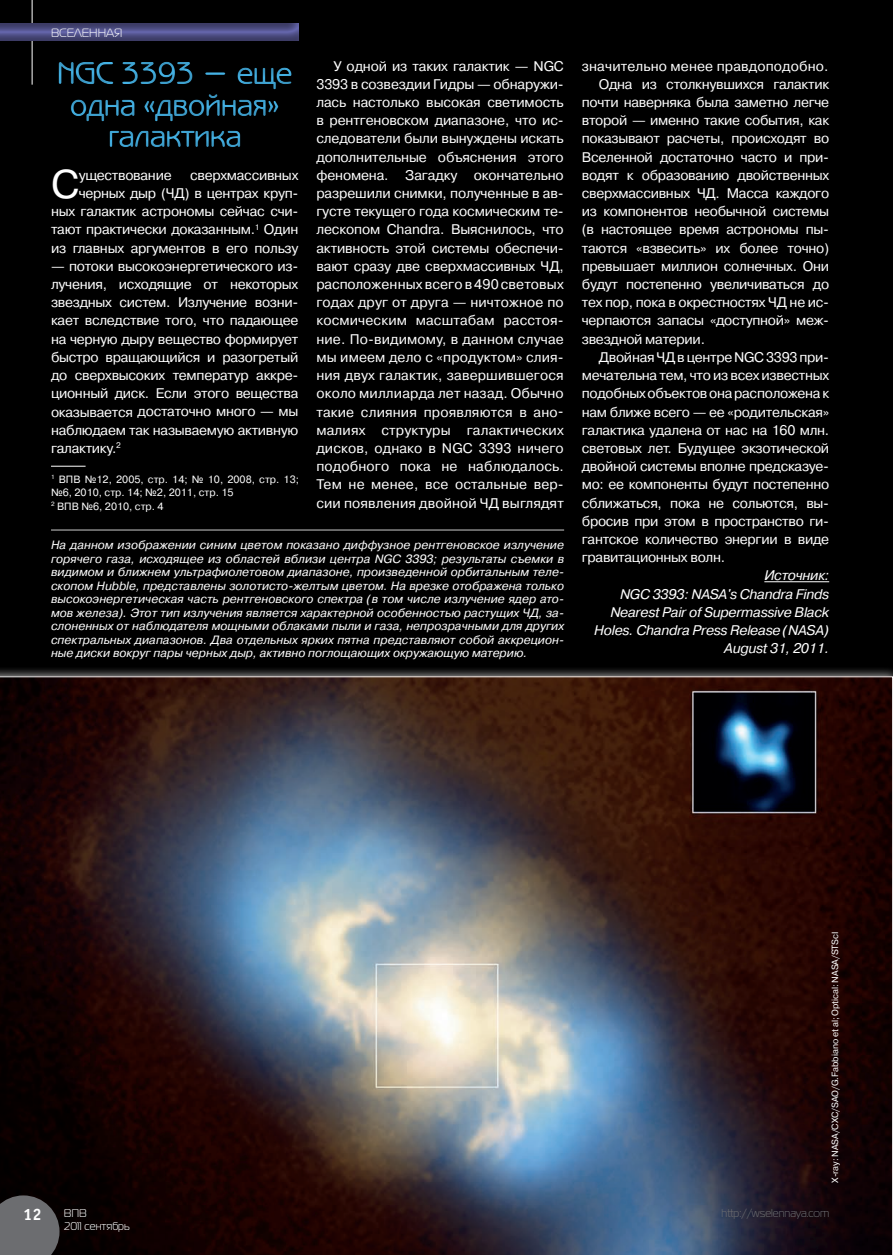
<style>
.page{position:relative;width:893px;height:1255px;background:#fff}
.page>*{position:absolute;margin:0;border:0;box-sizing:border-box;transform-origin:0 0}
.t1{font:39.9px "Pragmatica C";color:#fff}
.t2{font:31.5px/31.5px "Benguiat Gothic Heavy C";color:#45b3e6;text-align:center}
.t3{font:700 16.5px "Officina Sans C";color:#fff}
.t4{font:13.95px/18.1px "Pragmatica C";letter-spacing:-.02em;color:#fff;text-align:justify}
.t5{font:italic 13.95px "Pragmatica C";letter-spacing:-.02em;color:#fff}
.t6{font:13.95px "Pragmatica C";letter-spacing:.01em;color:#fff}
.t7{font:italic 12px/13.5px "Pragmatica C";color:#fff;text-align:justify}
.t8{font:12px "Magistral C";color:#fff}
.t9{font:11.25px "Magistral C";color:#6c6d70}
.t10{font:11.25px/13.5px "Magistral C";color:#fff}
.t11{font:10.5px/13.5px "Pragmatica C";color:#fff}
.t12{font:9px "Pragmatica C";letter-spacing:-.01em;color:#fff}
</style>
<div class="page">
<div style="left:0;top:0;width:893px;height:1254px;background:#000"></div>
<img style="left:0;top:676px;width:893px;height:578px">
<hr style="left:764px;top:581px;width:65px;height:1px;background:#fff">
<hr style="left:51px;top:529px;width:513px;height:1px;background:#fff">
<hr style="left:51px;top:466px;width:35px;height:1px;background:#fff">
<svg style="left:0;top:1195px;width:60px;height:59px;background:#5e5e61"></svg>
<hr style="left:32px;top:0;width:1px;height:85px;background:#fff">
<div style="left:0;top:22px;width:302px;height:21px;background:#231f20;opacity:.5"></div>
<p class="t8" style="left:51px;top:26px;width:73px">ВСЕЛЕННАЯ</p>
<p class="t4" style="left:316px;top:57px;width:249px;text-indent:17px">У одной из таких галактик — NGC 3393 в созвездии Гидры — обнаружи&shy;лась настолько высокая светимость в рентгеновском диапазоне, что ис&shy;следователи были вынуждены искать дополнительные объяснения этого феномена. Загадку окончательно разрешили снимки, полученные в ав&shy;густе текущего года космическим те&shy;лескопом Chandra. Выяснилось, что активность этой системы обеспечи&shy;вают сразу две сверхмассивных ЧД, расположенных всего в 490 световых годах друг от друга — ничтожное по космическим масштабам расстоя&shy;ние. По-видимому, в данном случае мы имеем дело с «продуктом» слия&shy;ния двух галактик, завершившегося около миллиарда лет назад. Обычно такие слияния проявляются в ано&shy;малиях структуры галактических дисков, однако в NGC 3393 ничего подобного пока не наблюдалось.<br>Тем не менее, все остальные вер&shy;сии появления двойной ЧД выглядят</p>
<p class="t6" style="left:582px;top:58px;width:248px">значительно менее правдоподобно.</p>
<h2 class="t2" style="left:58px;top:57px;width:236px">NGC 3393 — еще одна «двойная» галактика</h2>
<p class="t1" style="left:51px;top:163px;width:30px">С</p>
<p class="t4" style="left:79px;top:166px;width:94px">уществование</p>
<p class="t4" style="left:599px;top:75px;width:232px">Одна из столкнувшихся галактик</p>
<p class="t4" style="left:582px;top:93px;width:249px">почти наверняка была заметно легче</p>
<p class="t4" style="left:582px;top:111px;width:249px">второй — именно такие события, как</p>
<p class="t4" style="left:582px;top:130px;width:249px">показывают расчеты, происходят во</p>
<p class="t4" style="left:582px;top:148px;width:249px">Вселенной достаточно часто и при-</p>
<p class="t4" style="left:582px;top:166px;width:249px">водят к образованию двойственных</p>
<p class="t4" style="left:582px;top:184px;width:249px">сверхмассивных ЧД. Масса каждого</p>
<p class="t4" style="left:582px;top:202px;width:249px">из компонентов необычной системы</p>
<p class="t4" style="left:582px;top:221px;width:249px">(в настоящее время астрономы пы-</p>
<p class="t4" style="left:582px;top:239px;width:249px">таются «взвесить» их более точно)</p>
<p class="t4" style="left:582px;top:257px;width:249px">превышает миллион солнечных. Они</p>
<p class="t4" style="left:582px;top:275px;width:249px">будут постепенно увеличиваться до</p>
<p class="t4" style="left:582px;top:293px;width:249px">тех пор, пока в окрестностях ЧД не ис-</p>
<p class="t4" style="left:582px;top:312px;width:249px">черпаются запасы «доступной» меж-</p>
<p class="t4" style="left:582px;top:330px;width:125px">звездной материи.</p>
<p class="t4" style="left:599px;top:348px;width:232px">Двойная ЧД в центре NGC 3393 при-</p>
<p class="t4" style="left:582px;top:366px;width:249px">мечательна тем, что из всех известных</p>
<p class="t4" style="left:582px;top:384px;width:249px">подобных объектов она расположена к</p>
<p class="t4" style="left:582px;top:403px;width:249px">нам ближе всего — ее «родительская»</p>
<p class="t4" style="left:582px;top:421px;width:249px">галактика удалена от нас на 160 млн.</p>
<p class="t4" style="left:582px;top:439px;width:249px">световых лет. Будущее экзотической</p>
<p class="t4" style="left:582px;top:457px;width:249px">двойной системы вполне предсказуе-</p>
<p class="t4" style="left:582px;top:475px;width:249px">мо: ее компоненты будут постепенно</p>
<p class="t4" style="left:582px;top:494px;width:249px">сближаться, пока не сольются, вы-</p>
<p class="t4" style="left:582px;top:512px;width:249px">бросив при этом в пространство ги-</p>
<p class="t4" style="left:582px;top:530px;width:249px">гантское количество энергии в виде</p>
<p class="t4" style="left:582px;top:548px;width:145px">гравитационных волн.</p>
<p class="t5" style="left:764px;top:568px;width:66px">Источник:</p>
<p class="t5" style="left:620px;top:586px;width:211px">NGC 3393: NASA's Chandra Finds</p>
<p class="t5" style="left:610px;top:604px;width:220px">Nearest Pair of Supermassive Black</p>
<p class="t5" style="left:594px;top:622px;width:236px">Holes. Chandra Press Release (NASA)</p>
<p class="t5" style="left:724px;top:641px;width:106px">August 31, 2011.</p>
<p class="t4" style="left:51px;top:166px;width:249px;text-align:right">сверхмассивных<br>черных дыр (ЧД) в центрах круп-<br>ных галактик астрономы сейчас счи&shy;тают практически доказанным.<sup>1</sup> Один из главных аргументов в его пользу</p>
<p class="t4" style="left:51px;top:257px;width:249px">— потоки высокоэнергетического из&shy;лучения, исходящие от некоторых звездных систем. Излучение возни&shy;кает вследствие того, что падающее на черную дыру вещество формирует быстро вращающийся и разогретый до сверхвысоких температур аккре&shy;ционный диск. Если этого вещества оказывается достаточно много — мы наблюдаем так называемую активную галактику.<sup>2</sup></p>
<p class="t11" style="left:51px;top:472px;width:250px"><sup>1</sup> ВПВ №12, 2005, стр. 14; № 10, 2008, стр. 13; №6, 2010, стр. 14; №2, 2011, стр. 15<br><sup>2</sup> ВПВ №6, 2010, стр. 4</p>
<p class="t7" style="left:51px;top:538px;width:515px">На данном изображении синим цветом показано диффузное рентгеновское излучение горячего газа, исходящее из областей вблизи центра NGC 3393; результаты съемки в видимом и ближнем ультрафиолетовом диапазоне, произведенной орбитальным теле&shy;скопом Hubble, представлены золотисто-желтым цветом. На врезке отображена только высокоэнергетическая часть рентгеновского спектра (в том числе излучение ядер ато&shy;мов железа). Этот тип излучения является характерной особенностью растущих ЧД, за&shy;слоненных от наблюдателя мощными облаками пыли и газа, непрозрачными для других спектральных диапазонов. Два отдельных ярких пятна представляют собой аккрецион&shy;ные диски вокруг пары черных дыр, активно поглощающих окружающую материю.</p>
<p class="t12" style="left:830px;top:1182px;width:253px;rotate:-90deg">X-ray: NASA/CXC/SAO/G.Fabbiano et al; Optical: NASA/STScI</p>
<p class="t3" style="left:23px;top:1204px;width:20px">12</p>
<p class="t10" style="left:64px;top:1205px;width:67px">ВПВ<br>2011 сентябрь</p>
<p class="t9" style="left:722px;top:1207px;width:109px">http://wselennaya.com</p>
</div>
